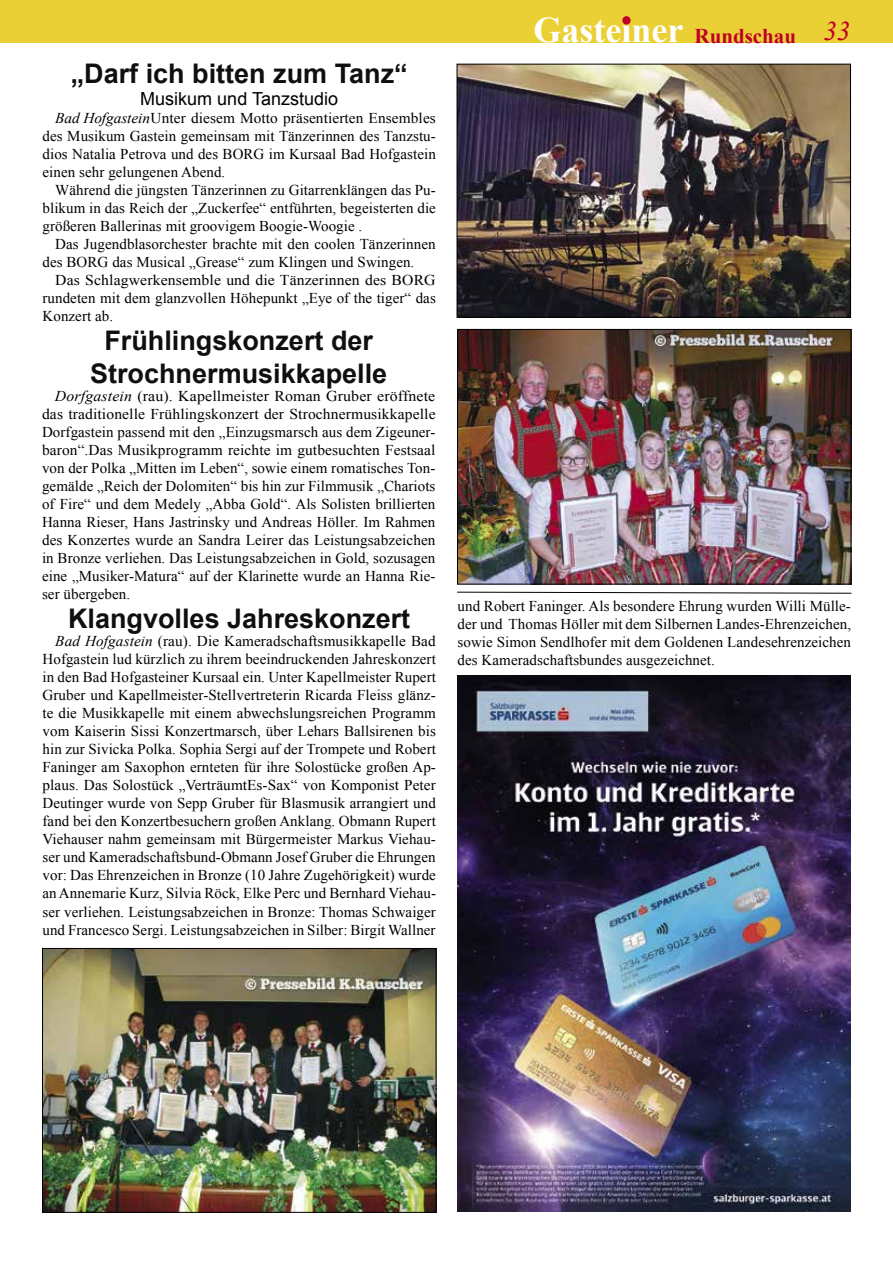
<style>
.page{position:relative;width:893px;height:1263px;background:#fff}
.page>*{position:absolute;margin:0;border:0;box-sizing:border-box;transform-origin:0 0}
.t1{font:700 36px "Times New Roman";color:#fff}
.t2{font:700 27px/32.4px "Arial";color:#0f0f0f;text-align:center}
.t3{font:18px "Arial";color:#000}
.t4{font:15px/18px "Times New Roman";letter-spacing:.005em;color:#000;text-align:justify}
.t5{font:15px/18px "Times New Roman";letter-spacing:.005em;color:#000;text-align:justify;scale:1.06 1}
.t6{font:15px/18px "Times New Roman";letter-spacing:.005em;color:#000;text-align:justify;scale:1.05 1}
.s1{font-style:italic}
.s2{font-size:21px;color:#be0029}
.s3{font-weight:400;font-style:italic;font-size:27px;color:#be0029}
</style>
<div class="page">
<div style="left:0;top:0;width:893px;height:43px;background:#ebd035"></div>
<div style="left:622px;top:16px;width:9px;height:9px;background:#be0029;border-radius:50%"></div>
<img style="left:459px;top:66px;width:390px;height:250px">
<div style="left:457px;top:64px;width:394px;height:254px;border:1px solid #000"></div>
<img style="left:459px;top:331px;width:390px;height:251px">
<div style="left:457px;top:329px;width:394px;height:255px;border:1px solid #000"></div>
<img style="left:44px;top:950px;width:390px;height:261px">
<div style="left:42px;top:948px;width:394px;height:265px;border:1px solid #000"></div>
<svg style="left:457px;top:592px;width:395px;height:2px"></svg>
<img style="left:457px;top:676px;width:393px;height:536px">
<h2 class="t2" style="left:71px;top:59px;width:339px">„Darf ich bitten zum Tanz“</h2>
<p class="t3" style="left:140px;top:87px;width:199px">Musikum und Tanzstudio</p>
<p class="t4" style="left:43px;top:109px;width:395px;text-indent:13px"><span class="s1">Bad Hofgastein</span>Unter diesem Motto präsentierten Ensembles des Musikum Gastein gemeinsam mit Tänzerinnen des Tanzstu&shy;dios Natalia Petrova und des BORG im Kursaal Bad Hofgastein einen sehr gelungenen Abend.</p>
<p class="t4" style="left:43px;top:181px;width:395px;text-indent:13px">Während die jüngsten Tänzerinnen zu Gitarrenklängen das Pu&shy;blikum in das Reich der „Zuckerfee“ entführten, begeisterten die größeren Ballerinas mit groovigem Boogie-Woogie .</p>
<p class="t4" style="left:43px;top:235px;width:395px;text-indent:13px">Das Jugendblasorchester brachte mit den coolen Tänzerinnen des BORG das Musical „Grease“ zum Klingen und Swingen.</p>
<p class="t6" style="left:43px;top:271px;width:376px;text-indent:13px">Das Schlagwerkensemble und die Tänzerinnen des BORG rundeten mit dem glanzvollen Höhepunkt „Eye of the tiger“ das Konzert ab.</p>
<h2 class="t2" style="left:90px;top:325px;width:299px">Frühlingskonzert der<br>Strochnermusikkapelle</h2>
<p class="t5" style="left:42px;top:386px;width:373px;text-indent:13px"><span class="s1">Dorfgastein</span> (rau). Kapellmeister Roman Gruber eröffnete das traditionelle Frühlingskonzert der Strochnermusikkapelle Dorfgastein passend mit den „Einzugsmarsch aus dem Zigeuner&shy;baron“.Das Musikprogramm reichte im gutbesuchten Festsaal von der Polka „Mitten im Leben“, sowie einem romatisches Ton&shy;gemälde „Reich der Dolomiten“ bis hin zur Filmmusik „Chariots of Fire“ und dem Medely „Abba Gold“. Als Solisten brillierten Hanna Rieser, Hans Jastrinsky und Andreas Höller. Im Rahmen des Konzertes wurde an Sandra Leirer das Leistungsabzeichen in Bronze verliehen. Das Leistungsabzeichen in Gold, sozusagen eine „Musiker-Matura“ auf der Klarinette wurde an Hanna Rie&shy;ser übergeben.</p>
<h2 class="t2" style="left:68px;top:604px;width:344px">Klangvolles Jahreskonzert</h2>
<p class="t4" style="left:43px;top:632px;width:395px;text-indent:13px"><span class="s1">Bad Hofgastein</span> (rau). Die Kameradschaftsmusikkapelle Bad Hofgastein lud kürzlich zu ihrem beeindruckenden Jahreskonzert in den Bad Hofgasteiner Kursaal ein. Unter Kapellmeister Rupert Gruber und Kapellmeister-Stellvertreterin Ricarda Fleiss glänz&shy;te die Musikkapelle mit einem abwechslungsreichen Programm vom Kaiserin Sissi Konzertmarsch, über Lehars Ballsirenen bis hin zur Sivicka Polka. Sophia Sergi auf der Trompete und Robert Faninger am Saxophon ernteten für ihre Solostücke großen Ap&shy;plaus. Das Solostück „VerträumtEs-Sax“ von Komponist Peter Deutinger wurde von Sepp Gruber für Blasmusik arrangiert und fand bei den Konzertbesuchern großen Anklang. Obmann Rupert Viehauser nahm gemeinsam mit Bürgermeister Markus Viehau&shy;ser und Kameradschaftsbund-Obmann Josef Gruber die Ehrungen vor: Das Ehrenzeichen in Bronze (10 Jahre Zugehörigkeit) wurde an Annemarie Kurz, Silvia Röck, Elke Perc und Bernhard Viehau&shy;ser verliehen. Leistungsabzeichen in Bronze: Thomas Schwaiger und Francesco Sergi. Leistungsabzeichen in Silber: Birgit Wallner</p>
<h1 class="t1" style="left:533px;top:6px;width:318px">Gasteiner <span class="s2">Rundschau</span> <span class="s3">33</span></h1>
<p class="t4" style="left:458px;top:597px;width:395px">und Robert Faninger. Als besondere Ehrung wurden Willi Mülle&shy;der und Thomas Höller mit dem Silbernen Landes-Ehrenzeichen, sowie Simon Sendlhofer mit dem Goldenen Landesehrenzeichen des Kameradschaftsbundes ausgezeichnet.</p>
</div>
